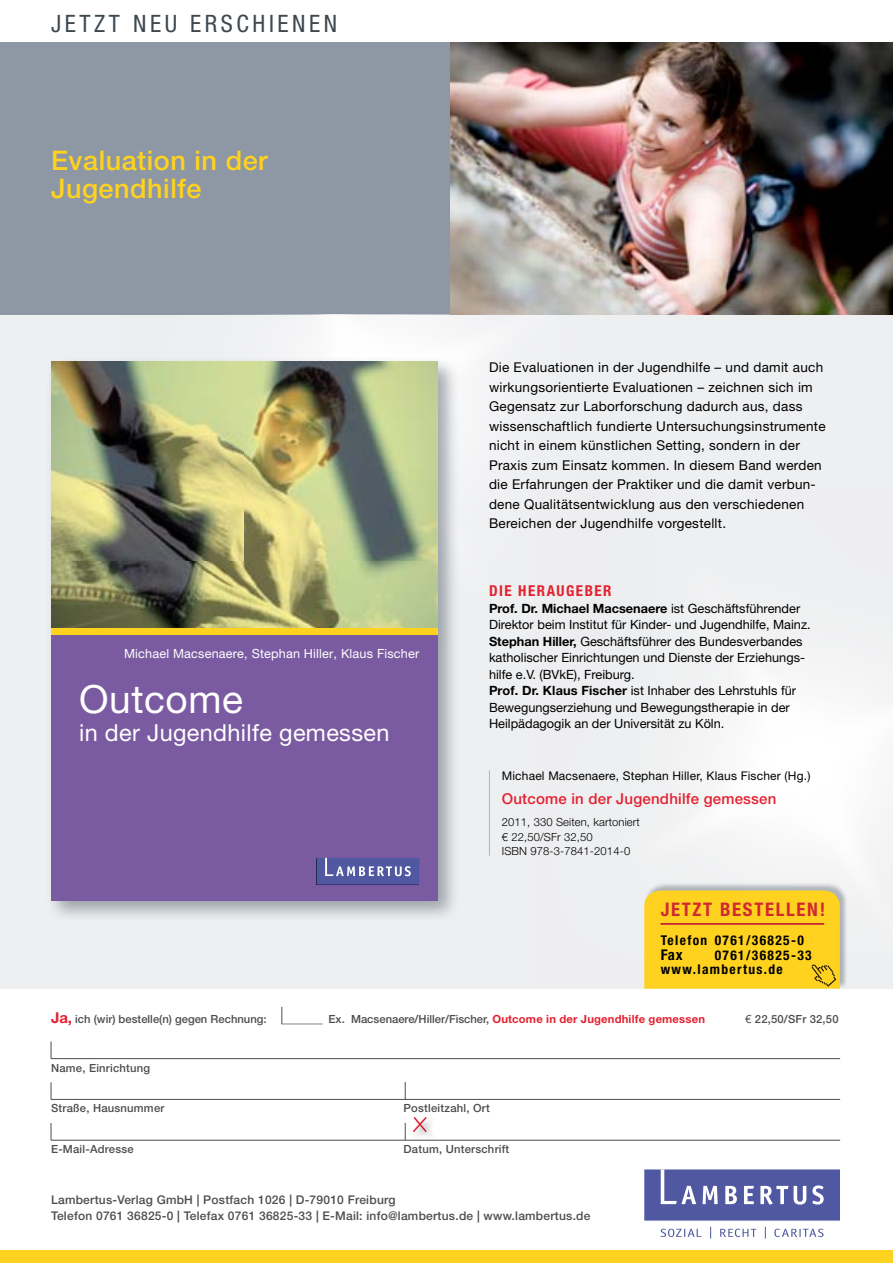
<style>
.page{position:relative;width:893px;height:1263px;background:#fff}
.page>*{position:absolute;margin:0;border:0;box-sizing:border-box;transform-origin:0 0}
.t1{font:38.85px "Helvetica Neue";letter-spacing:.015em;color:#fff}
.t2{font:500 27px/28.5px "Helvetica Neue";letter-spacing:.02em;color:#ffd21f}
.t3{font:condensed 24px "Helvetica Neue";letter-spacing:.15em;color:#3e484f}
.t4{font:23.4px "Helvetica Neue";letter-spacing:.015em;color:#fff}
.t5{font:700 condensed 18.75px "Helvetica Neue";letter-spacing:.09em;color:#d22832}
.t6{font:500 15px "Helvetica Neue";letter-spacing:.015em;color:#e42130}
.t7{font:700 condensed 15px "Helvetica Neue";letter-spacing:.1em;color:#e42130}
.t8{font:700 condensed 14.85px "Helvetica Neue";color:#000}
.t9{font:13.5px/19.5px "Helvetica Neue";letter-spacing:.02em;color:#000}
.t10{font:700 condensed 13.5px/14.2px "Helvetica Neue";letter-spacing:.1em;color:#000}
.t11{font:12.75px/16.5px "Helvetica Neue";color:#000}
.t12{font:12.6px "Helvetica Neue";letter-spacing:.015em;color:#fff}
.t13{font:500 12px/16.5px "Helvetica Neue";letter-spacing:.02em;color:#4b4d50}
.t14{font:12px "Helvetica Neue";letter-spacing:.015em;color:#000}
.t15{font:500 11.25px "Helvetica Neue";letter-spacing:.02em;color:#4b4d50}
.t16{font:300 11.25px/14.4px "Helvetica Neue";letter-spacing:.01em;color:#000}
.t17{font:700 11.25px "Helvetica Neue";letter-spacing:.015em;color:#e42130}
.t18{font:500 11.25px "Helvetica Neue";color:#4b4d50}
.s1{font-weight:700}
.s2{font-family:"LT Euro Money";font-weight:400}
.s3{font-weight:700;font-size:15px;color:#e42130}
.s4{font-weight:500;color:#4b4d50}
</style>
<div class="page">
<div style="left:0;top:43px;width:893px;height:946px;background:#e8e9eb"></div>
<img style="left:659px;top:613px;width:234px;height:300px">
<div style="left:0;top:43px;width:451px;height:272px;background:#8e98a4"></div>
<img style="left:270px;top:315px;width:260px;height:173px">
<img style="left:451px;top:43px;width:442px;height:272px">
<svg style="left:644px;top:1169px;width:196px;height:51px;background:#666eac"></svg>
<svg style="left:720px;top:1228px;width:37px;height:9px"></svg>
<svg style="left:660px;top:1228px;width:41px;height:9px"></svg>
<svg style="left:774px;top:1228px;width:50px;height:9px"></svg>
<div style="left:0;top:1250px;width:893px;height:13px;background:#ffd21f"></div>
<hr style="left:51px;top:1058px;width:789px;height:1px;background:#4b4d50">
<hr style="left:51px;top:1099px;width:789px;height:1px;background:#4b4d50">
<hr style="left:51px;top:1140px;width:789px;height:1px;background:#4b4d50">
<svg style="left:51px;top:1041px;width:1px;height:18px"></svg>
<svg style="left:51px;top:1123px;width:1px;height:17px"></svg>
<svg style="left:51px;top:1082px;width:1px;height:17px"></svg>
<svg style="left:405px;top:1082px;width:1px;height:17px"></svg>
<hr style="left:282px;top:1024px;width:41px;height:1px;background:#4b4d50">
<svg style="left:282px;top:1007px;width:1px;height:17px"></svg>
<div style="left:411px;top:1115px;width:26px;height:27px;background:#000;opacity:.4"></div>
<div style="left:411px;top:1115px;width:25px;height:27px;background:#000;opacity:.4"></div>
<svg style="left:405px;top:1115px;width:23px;height:25px"></svg>
<div style="left:645px;top:882px;width:202px;height:106px;background:#4a5662;opacity:.4"></div>
<svg style="left:644px;top:890px;width:196px;height:99px;background:#fcce22"></svg>
<div style="left:46px;top:357px;width:414px;height:567px;background:#4a5662;opacity:.5"></div>
<div style="left:51px;top:635px;width:386px;height:266px;background:#7a5ba1"></div>
<svg style="left:316px;top:858px;width:103px;height:27px;background:#626aa8"></svg>
<img style="left:51px;top:361px;width:387px;height:269px">
<div style="left:51px;top:629px;width:386px;height:6px;background:#ffd21f"></div>
<hr style="left:489px;top:770px;width:1px;height:85px;background:#4a5662">
<h3 class="t3" style="left:51px;top:9px;width:242px">JETZT NEU ERSCHIENEN</h3>
<h2 class="t2" style="left:51px;top:146px;width:218px">Evaluation in der<br>Jugendhilfe</h2>
<p class="t12" style="left:124px;top:646px;width:297px">Michael Macsenaere, Stephan Hiller, Klaus Fischer</p>
<h1 class="t1" style="left:79px;top:676px;width:165px">Outcome</h1>
<h3 class="t4" style="left:79px;top:719px;width:312px">in der Jugendhilfe gemessen</h3>
<p class="t9" style="left:489px;top:357px;width:338px">Die Evaluationen in der Jugendhilfe – und damit auch wirkungsorientierte Evaluationen – zeichnen sich im Gegensatz zur Laborforschung dadurch aus, dass wissenschaftlich fundierte Untersuchungsinstrumente nicht in einem künstlichen Setting, sondern in der Praxis zum Einsatz kommen. In diesem Band werden die Erfahrungen der Praktiker und die damit verbun&shy;dene Qualitätsentwicklung aus den verschiedenen Bereichen der Jugendhilfe vorgestellt.</p>
<p class="t7" style="left:489px;top:582px;width:124px">Die HERAUGEBER</p>
<p class="t11" style="left:489px;top:600px;width:323px"><span class="s1">Prof. Dr. Michael Macsenaere</span> ist Geschäftsführender Direktor beim Institut für Kinder- und Jugendhilfe, Mainz.<br><span class="s1">Stephan Hiller,</span> Geschäftsführer des Bundesverbandes katholischer Einrichtungen und Dienste der Erziehungs&shy;hilfe e.V. (BVkE), Freiburg.<br><span class="s1">Prof. Dr. Klaus Fischer</span> ist Inhaber des Lehrstuhls für Bewegungserziehung und Bewegungstherapie in der Heilpädagogik an der Universität zu Köln.</p>
<p class="t14" style="left:502px;top:768px;width:310px">Michael Macsenaere, Stephan Hiller, Klaus Fischer (Hg.)</p>
<p class="t6" style="left:502px;top:789px;width:276px">Outcome in der Jugendhilfe gemessen</p>
<p class="t16" style="left:502px;top:815px;width:140px">2011, 330 Seiten, kartoniert<br><span class="s2">3</span> 22,50/SFr 32,50<br>ISBN 978-3-7841-2014-0</p>
<h3 class="t5" style="left:661px;top:898px;width:166px">Jetzt bestellen!</h3>
<p class="t10" style="left:661px;top:933px;width:145px">Telefon 0761/36825-0</p>
<p class="t8" style="left:661px;top:945px;width:23px">Fax</p>
<p class="t10" style="left:661px;top:947px;width:152px;text-indent:54px">0761/36825-33 www.lambertus.de</p>
<p class="t18" style="left:51px;top:1013px;width:217px"><span class="s3">Ja,</span> ich (wir) bestelle(n) gegen Rechnung:</p>
<p class="t17" style="left:329px;top:1012px;width:378px"><span class="s4">Ex. Macsenaere/Hiller/Fischer,</span> Outcome in der Jugendhilfe gemessen</p>
<p class="t15" style="left:745px;top:1013px;width:95px"><span class="s2">5</span> 22,50/SFr 32,50</p>
<p class="t15" style="left:51px;top:1061px;width:101px">Name, Einrichtung</p>
<p class="t15" style="left:51px;top:1101px;width:115px">Straße, Hausnummer</p>
<p class="t15" style="left:404px;top:1101px;width:88px">Postleitzahl, Ort</p>
<p class="t15" style="left:51px;top:1142px;width:84px">E-Mail-Adresse</p>
<p class="t15" style="left:404px;top:1142px;width:107px">Datum, Unterschrift</p>
<p class="t13" style="left:51px;top:1191px;width:541px">Lambertus-Verlag GmbH | Postfach 1026 | D-79010 Freiburg<br>Telefon 0761 36825-0 | Telefax 0761 36825-33 | E-Mail: info@lambertus.de | www.lambertus.de</p>
</div>
